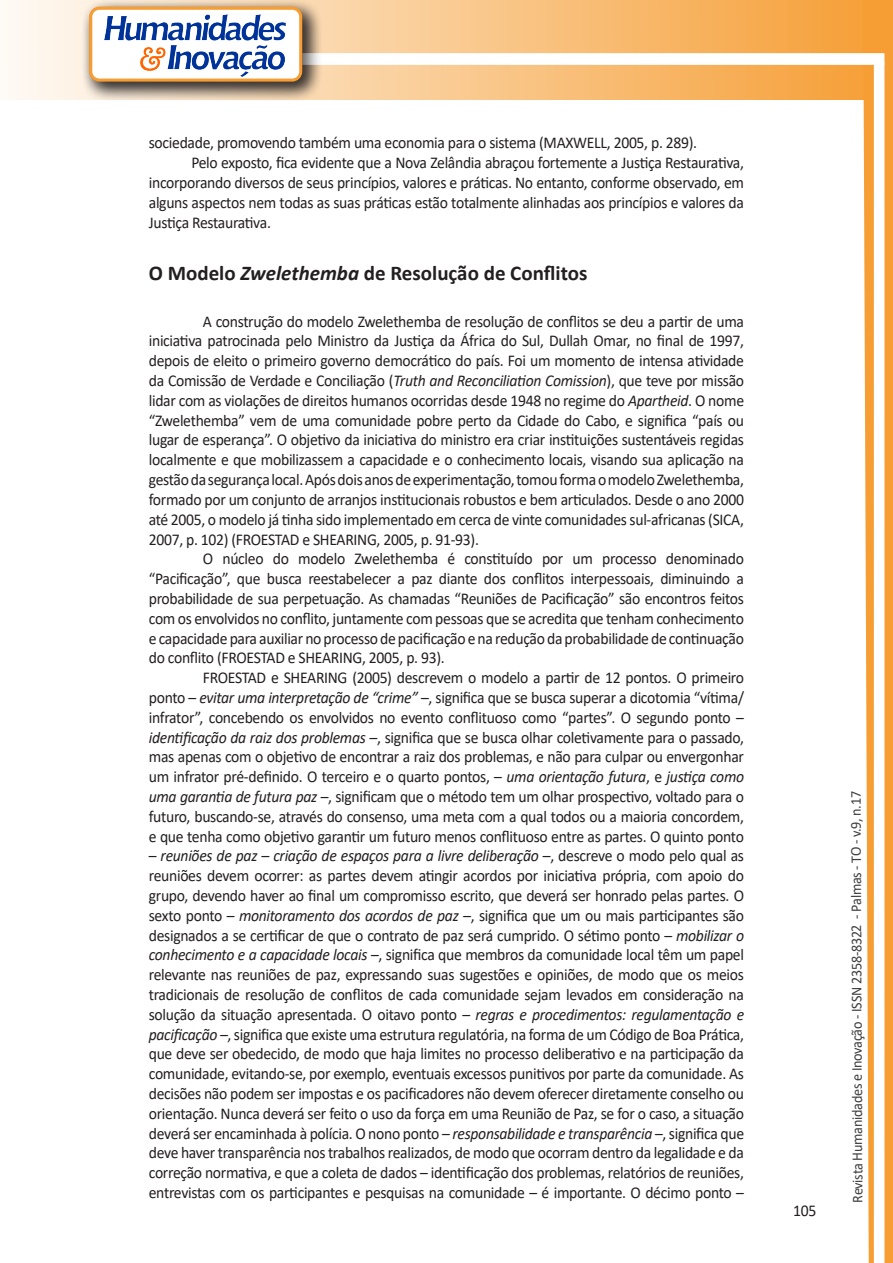
<style>
.page{position:relative;width:893px;height:1263px;background:#fff}
.page>*{position:absolute;margin:0;border:0;box-sizing:border-box;transform-origin:0 0}
.Titulo_2{font:700 21px "Calibri";color:#231f20}
.texto{font:16.5px/19.8px "Calibri";letter-spacing:-.02em;color:#231f20;text-align:justify;scale:.95 1}
.t1{font:15px "Calibri";letter-spacing:-.025em;color:#3e3e3f;scale:.95 1}
.s1{font-style:italic}
</style>
<div class="page">
<svg style="left:5px;top:0;width:858px;height:100px;background:#f9c484"></svg>
<div style="left:302px;top:53px;width:582px;height:12px;background:#fff;border:2px solid #fff"></div>
<svg style="left:863px;top:0;width:30px;height:1263px"></svg>
<div style="left:81px;top:0;width:241px;height:102px;background:#231f20;opacity:.75"></div>
<div style="left:91px;top:8px;width:210px;height:72px;background:#fff;border-radius:9px"></div>
<img style="left:104px;top:14px;width:181px;height:62px">
<div style="left:89px;top:7px;width:213px;height:75px;border:3px solid #f69e34;border-radius:9px"></div>
<p class="texto" style="left:149px;top:133px;width:579px">sociedade, promovendo também uma economia para o sistema (MAXWELL, 2005, p. 289).</p>
<p class="texto" style="left:149px;top:152px;width:628px;text-indent:43px">Pelo exposto, fica evidente que a Nova Zelândia abraçou fortemente a Justiça Restaurativa, incorporando diversos de seus princípios, valores e práticas. No entanto, conforme observado, em alguns aspectos nem todas as suas práticas estão totalmente alinhadas aos princípios e valores da Justiça Restaurativa.</p>
<p class="Titulo_2" style="left:149px;top:258px;width:440px">O Modelo <span class="s1">Zwelethemba</span> de Resolução de Conflitos</p>
<p class="texto" style="left:149px;top:311px;width:628px;text-indent:54px">A construção do modelo Zwelethemba de resolução de conflitos se deu a partir de uma iniciativa patrocinada pelo Ministro da Justiça da África do Sul, Dullah Omar, no final de 1997, depois de eleito o primeiro governo democrático do país. Foi um momento de intensa atividade da Comissão de Verdade e Conciliação (<span class="s1">Truth and Reconciliation Comission</span>), que teve por missão lidar com as violações de direitos humanos ocorridas desde 1948 no regime do <span class="s1">Apartheid</span>. O nome “Zwelethemba” vem de uma comunidade pobre perto da Cidade do Cabo, e significa “país ou lugar de esperança”. O objetivo da iniciativa do ministro era criar instituições sustentáveis regidas localmente e que mobilizassem a capacidade e o conhecimento locais, visando sua aplicação na gestão da segurança local. Após dois anos de experimentação, tomou forma o modelo Zwelethemba, formado por um conjunto de arranjos institucionais robustos e bem articulados. Desde o ano 2000 até 2005, o modelo já tinha sido implementado em cerca de vinte comunidades sul-africanas (SICA, 2007, p. 102) (FROESTAD e SHEARING, 2005, p. 91-93).</p>
<p class="texto" style="left:149px;top:548px;width:628px;text-indent:54px">O núcleo do modelo Zwelethemba é constituído por um processo denominado “Pacificação”, que busca reestabelecer a paz diante dos conflitos interpessoais, diminuindo a probabilidade de sua perpetuação. As chamadas “Reuniões de Pacificação” são encontros feitos com os envolvidos no conflito, juntamente com pessoas que se acredita que tenham conhecimento e capacidade para auxiliar no processo de pacificação e na redução da probabilidade de continuação do conflito (FROESTAD e SHEARING, 2005, p. 93).</p>
<p class="texto" style="left:149px;top:667px;width:628px;text-indent:54px">FROESTAD e SHEARING (2005) descrevem o modelo a partir de 12 pontos. O primeiro ponto – <span class="s1">evitar uma interpretação de “crime”</span> –, significa que se busca superar a dicotomia “vítima/ infrator”, concebendo os envolvidos no evento conflituoso como “partes”. O segundo ponto – <span class="s1">identificação da raiz dos problemas –</span>, significa que se busca olhar coletivamente para o passado, mas apenas com o objetivo de encontrar a raiz dos problemas, e não para culpar ou envergonhar um infrator pré-definido. O terceiro e o quarto pontos, – <span class="s1">uma orientação futura</span>, e <span class="s1">justiça como uma garantia de futura paz</span> –, significam que o método tem um olhar prospectivo, voltado para o futuro, buscando-se, através do consenso, uma meta com a qual todos ou a maioria concordem, e que tenha como objetivo garantir um futuro menos conflituoso entre as partes. O quinto ponto</p>
<p class="texto" style="left:149px;top:845px;width:628px">– <span class="s1">reuniões de paz – criação de espaços para a livre deliberação</span> –, descreve o modo pelo qual as reuniões devem ocorrer: as partes devem atingir acordos por iniciativa própria, com apoio do grupo, devendo haver ao final um compromisso escrito, que deverá ser honrado pelas partes. O sexto ponto – <span class="s1">monitoramento dos acordos de paz –</span>, significa que um ou mais participantes são designados a se certificar de que o contrato de paz será cumprido. O sétimo ponto – <span class="s1">mobilizar o conhecimento e a capacidade locais</span> –, significa que membros da comunidade local têm um papel relevante nas reuniões de paz, expressando suas sugestões e opiniões, de modo que os meios tradicionais de resolução de conflitos de cada comunidade sejam levados em consideração na solução da situação apresentada. O oitavo ponto – <span class="s1">regras e procedimentos: regulamentação e pacificação –</span>, significa que existe uma estrutura regulatória, na forma de um Código de Boa Prática, que deve ser obedecido, de modo que haja limites no processo deliberativo e na participação da comunidade, evitando-se, por exemplo, eventuais excessos punitivos por parte da comunidade. As decisões não podem ser impostas e os pacificadores não devem oferecer diretamente conselho ou orientação. Nunca deverá ser feito o uso da força em uma Reunião de Paz, se for o caso, a situação deverá ser encaminhada à polícia. O nono ponto – <span class="s1">responsabilidade e transparência</span> –, significa que deve haver transparência nos trabalhos realizados, de modo que ocorram dentro da legalidade e da correção normativa, e que a coleta de dados – identificação dos problemas, relatórios de reuniões, entrevistas com os participantes e pesquisas na comunidade – é importante. O décimo ponto –</p>
<p class="texto" style="left:793px;top:1200px;width:26px">105</p>
<p class="t1" style="left:846px;top:1203px;width:435px;rotate:-90deg">Revista Humanidades e Inovação - ISSN 2358-8322 - Palmas - TO - v.9, n.17</p>
</div>
